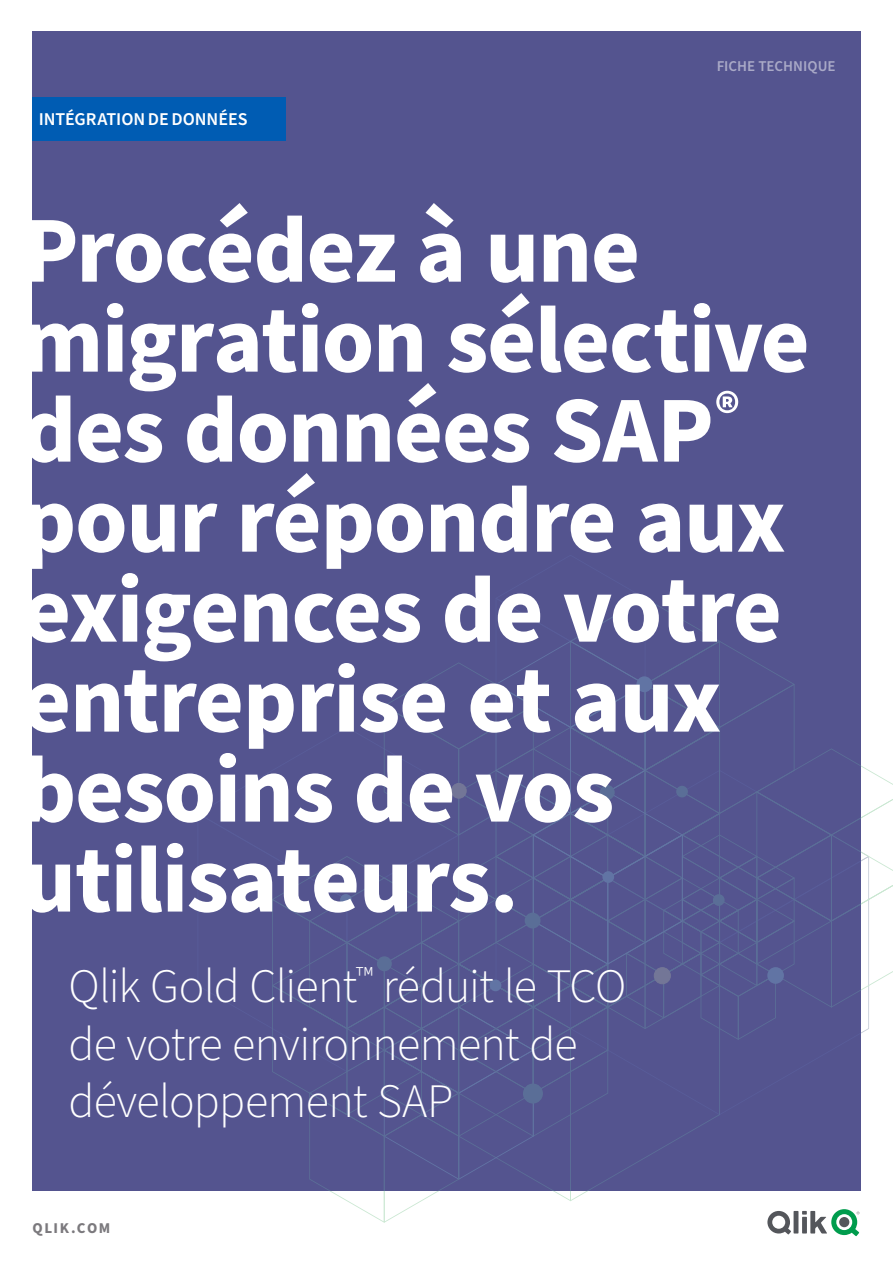
<style>
.page{position:relative;width:893px;height:1263px;background:#fff}
.page>*{position:absolute;margin:0;border:0;box-sizing:border-box;transform-origin:0 0}
.t1{font:700 94.5px/90px "Source Sans Pro";letter-spacing:-.015em;color:#fff}
.t2{font:300 48px/57.6px "Source Sans Pro";letter-spacing:-.015em;color:#fff}
.t3{font:600 18px "Source Sans Pro";letter-spacing:-.005em;color:#fff}
.t4{font:600 15px "Source Sans Pro";letter-spacing:.005em;color:#fff}
.t5{font:700 15px "Source Sans Pro";letter-spacing:.105em;color:#7b797d}
</style>
<div class="page">
<div style="left:32px;top:32px;width:828px;height:1159px;background:#54548f"></div>
<div style="left:32px;top:97px;width:254px;height:43px;background:#005cb3"></div>
<svg style="left:272px;top:555px;width:621px;height:681px"></svg>
<p class="t3" style="left:39px;top:107px;width:210px">INTÉGRATION DE DONNÉES</p>
<p class="t4" style="left:716px;top:56px;width:121px">FICHE TECHNIQUE</p>
<p class="t1" style="left:22px;top:208px;width:789px">Procédez à une migration sélective des données SAP<sup>® </sup>pour répondre aux exigences de votre entreprise et aux besoins de vos utilisateurs.</p>
<p class="t2" style="left:68px;top:959px;width:559px">Qlik Gold Client<sup>™</sup> réduit le TCO de votre environnement de développement SAP</p>
<p class="t5" style="left:32px;top:1217px;width:80px">QLIK.COM</p>
</div>
